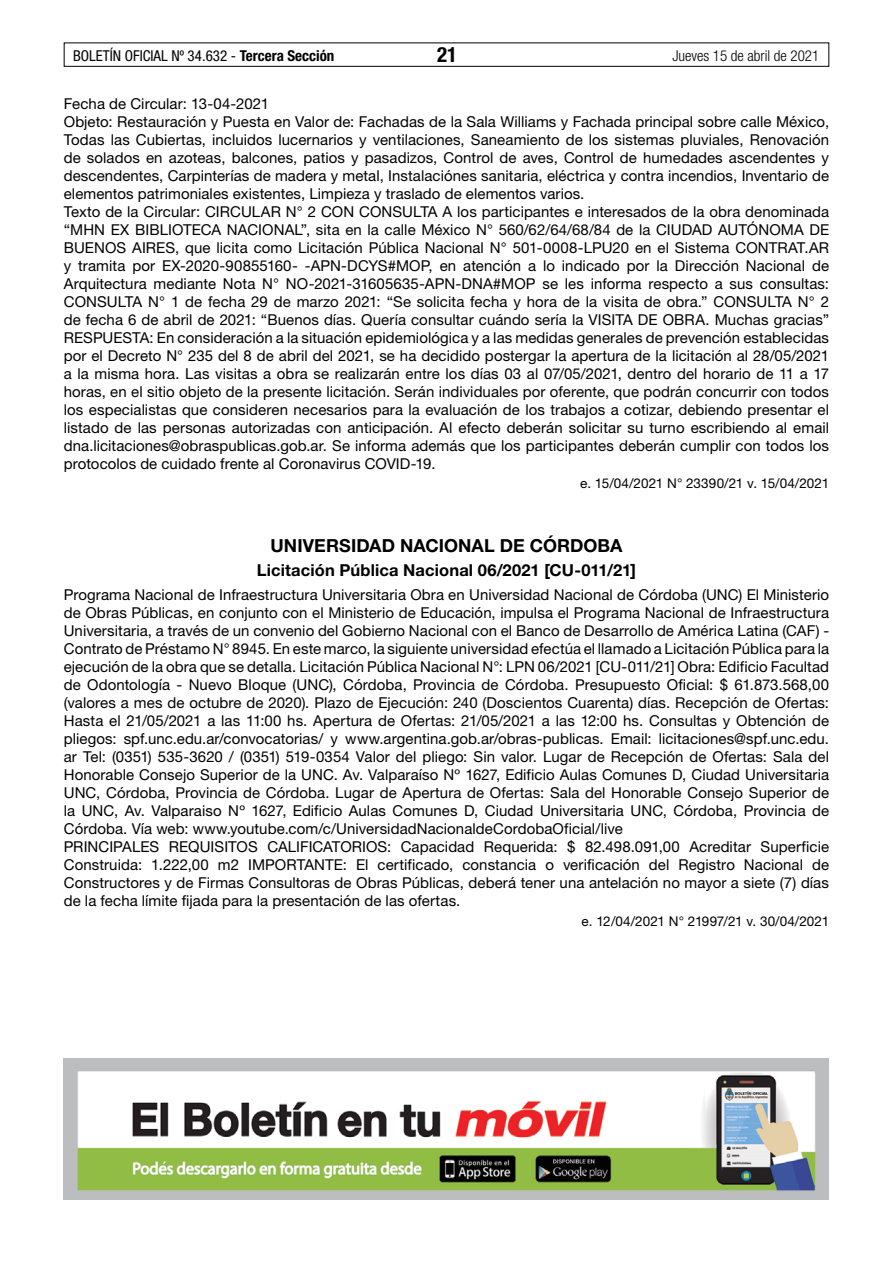
<style>
.page{position:relative;width:893px;height:1263px;background:#fff}
.page>*{position:absolute;margin:0;border:0;box-sizing:border-box;transform-origin:0 0}
.t1{font:700 condensed 21px "Helvetica Neue LT Std";color:#000}
.t2{font:700 18px "Helvetica Neue LT Std";letter-spacing:.005em;color:#000}
.t3{font:700 16.5px "Helvetica Neue LT Std";letter-spacing:.01em;color:#000}
.t4{font:15px/18px "Helvetica Neue LT Std";letter-spacing:.005em;color:#000}
.t5{font:condensed 15px "Helvetica Neue LT Std";color:#000}
.t6{font:300 condensed 15px "Helvetica Neue LT Std";color:#000}
.t7{font:13.5px "Helvetica Neue LT Std";letter-spacing:-.005em;color:#000}
.s1{font-weight:700}
</style>
<div class="page">
<div style="left:64px;top:43px;width:765px;height:24px;border:1px solid #000"></div>
<img style="left:64px;top:1058px;width:765px;height:141px">
<p class="t5" style="left:73px;top:47px;width:263px">BOLETÍN OFICIAL Nº 34.632 - <span class="s1">Tercera Sección</span></p>
<h1 class="t1" style="left:437px;top:42px;width:22px">21</h1>
<p class="t6" style="left:672px;top:47px;width:148px">Jueves 15 de abril de 2021</p>
<p class="t4" style="left:64px;top:94px;width:767px">Fecha de Circular: 13-04-2021<br>Objeto: Restauración y Puesta en Valor de: Fachadas de la Sala Williams y Fachada principal sobre calle México, Todas las Cubiertas, incluidos lucernarios y ventilaciones, Saneamiento de los sistemas pluviales, Renovación de solados en azoteas, balcones, patios y pasadizos, Control de aves, Control de humedades ascendentes y descendentes, Carpinterías de madera y metal, Instalaciónes sanitaria, eléctrica y contra incendios, Inventario de elementos patrimoniales existentes, Limpieza y traslado de elementos varios.<br>Texto de la Circular: CIRCULAR N° 2 CON CONSULTA A los participantes e interesados de la obra denominada “MHN EX BIBLIOTECA NACIONAL”, sita en la calle México N° 560/62/64/68/84 de la CIUDAD AUTÓNOMA DE BUENOS AIRES, que licita como Licitación Pública Nacional N° 501-0008-LPU20 en el Sistema CONTRAT.AR y tramita por EX-2020-90855160- -APN-DCYS#MOP, en atención a lo indicado por la Dirección Nacional de Arquitectura mediante Nota N° NO-2021-31605635-APN-DNA#MOP se les informa respecto a sus consultas:<br>CONSULTA N° 1 de fecha 29 de marzo 2021: “Se solicita fecha y hora de la visita de obra.” CONSULTA N° 2 de fecha 6 de abril de 2021: “Buenos días. Quería consultar cuándo sería la VISITA DE OBRA. Muchas gracias” RESPUESTA: En consideración a la situación epidemiológica y a las medidas generales de prevención establecidas por el Decreto N° 235 del 8 de abril del 2021, se ha decidido postergar la apertura de la licitación al 28/05/2021 a la misma hora. Las visitas a obra se realizarán entre los días 03 al 07/05/2021, dentro del horario de 11 a 17 horas, en el sitio objeto de la presente licitación. Serán individuales por oferente, que podrán concurrir con todos los especialistas que consideren necesarios para la evaluación de los trabajos a cotizar, debiendo presentar el listado de las personas autorizadas con anticipación. Al efecto deberán solicitar su turno escribiendo al email dna.licitaciones@obraspublicas.gob.ar. Se informa además que los participantes deberán cumplir con todos los protocolos de cuidado frente al Coronavirus COVID-19.</p>
<p class="t7" style="left:580px;top:475px;width:250px">e. 15/04/2021 N° 23390/21 v. 15/04/2021</p>
<p class="t2" style="left:271px;top:534px;width:353px">UNIVERSIDAD NACIONAL DE CÓRDOBA</p>
<p class="t3" style="left:257px;top:560px;width:381px">Licitación Pública Nacional 06/2021 [CU-011/21]</p>
<p class="t4" style="left:64px;top:586px;width:767px">Programa Nacional de Infraestructura Universitaria Obra en Universidad Nacional de Córdoba (UNC) El Ministerio de Obras Públicas, en conjunto con el Ministerio de Educación, impulsa el Programa Nacional de Infraestructura Universitaria, a través de un convenio del Gobierno Nacional con el Banco de Desarrollo de América Latina (CAF) - Contrato de Préstamo N° 8945. En este marco, la siguiente universidad efectúa el llamado a Licitación Pública para la ejecución de la obra que se detalla. Licitación Pública Nacional N°: LPN 06/2021 [CU-011/21] Obra: Edificio Facultad de Odontología - Nuevo Bloque (UNC), Córdoba, Provincia de Córdoba. Presupuesto Oficial: $ 61.873.568,00 (valores a mes de octubre de 2020). Plazo de Ejecución: 240 (Doscientos Cuarenta) días. Recepción de Ofertas:<br>Hasta el 21/05/2021 a las 11:00 hs. Apertura de Ofertas: 21/05/2021 a las 12:00 hs. Consultas y Obtención de pliegos: spf.unc.edu.ar/convocatorias/ y www.argentina.gob.ar/obras-publicas. Email: licitaciones@spf.unc.edu. ar Tel: (0351) 535-3620 / (0351) 519-0354 Valor del pliego: Sin valor. Lugar de Recepción de Ofertas: Sala del Honorable Consejo Superior de la UNC. Av. Valparaíso Nº 1627, Edificio Aulas Comunes D, Ciudad Universitaria UNC, Córdoba, Provincia de Córdoba. Lugar de Apertura de Ofertas: Sala del Honorable Consejo Superior de la UNC, Av. Valparaiso Nº 1627, Edificio Aulas Comunes D, Ciudad Universitaria UNC, Córdoba, Provincia de Córdoba. Vía web: www.youtube.com/c/UniversidadNacionaldeCordobaOficial/live<br>PRINCIPALES REQUISITOS CALIFICATORIOS: Capacidad Requerida: $ 82.498.091,00 Acreditar Superficie Construida: 1.222,00 m2 IMPORTANTE: El certificado, constancia o verificación del Registro Nacional de Constructores y de Firmas Consultoras de Obras Públicas, deberá tener una antelación no mayor a siete (7) días de la fecha límite fijada para la presentación de las ofertas.</p>
<p class="t7" style="left:582px;top:913px;width:249px">e. 12/04/2021 N° 21997/21 v. 30/04/2021</p>
</div>
